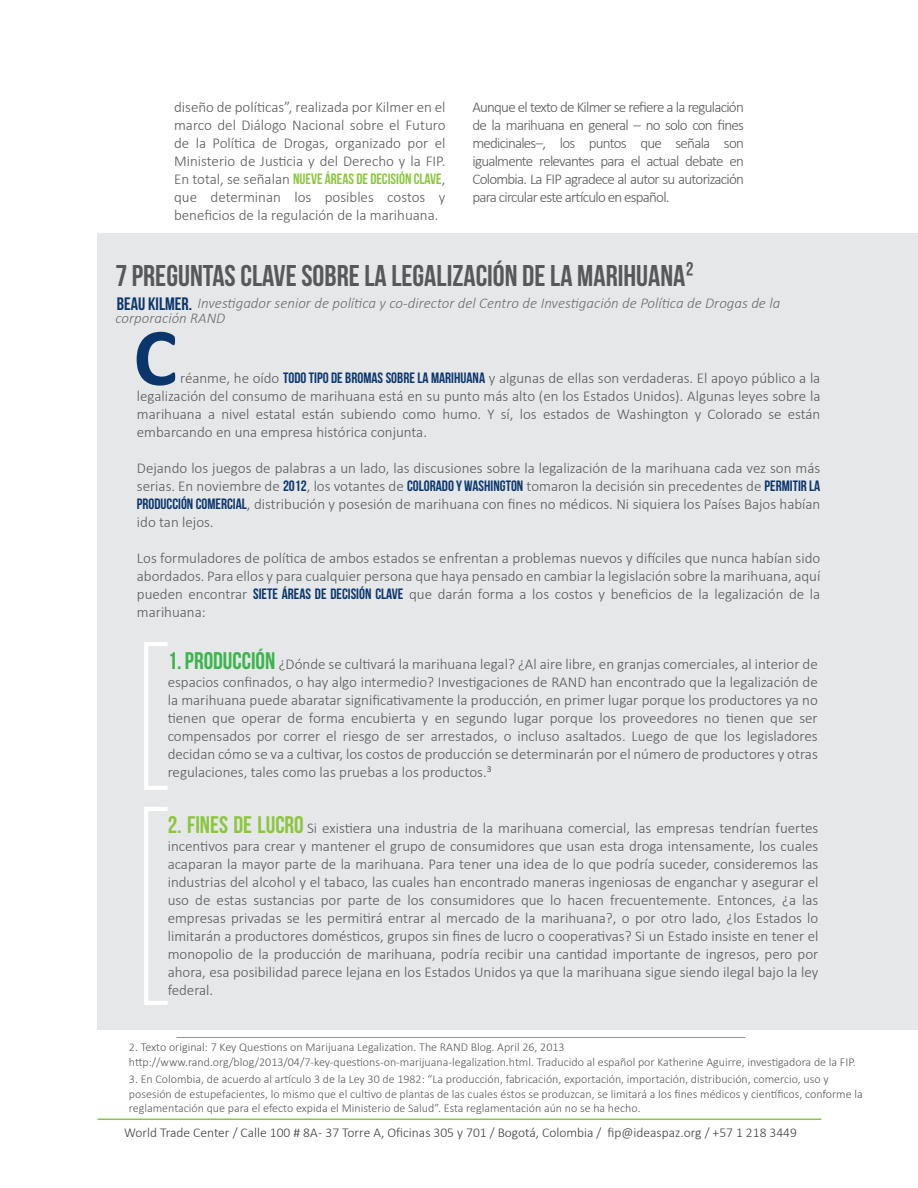
<style>
.page{position:relative;width:918px;height:1188px;background:#fff}
.page>*{position:absolute;margin:0;border:0;box-sizing:border-box;transform-origin:0 0}
.t1{font:700 82.5px "Calibri";color:#0b366c}
.t2{font:30px "Bebas Neue";color:#57585a}
.t3{font:18px "Bebas Neue";color:#0b366c}
.t4{font:300 15px/18px "Calibri";color:#57585a;text-align:justify}
.t5{font:italic 300 15px/15px "Calibri";color:#6c6d70}
.t6{font:15px "Bebas Neue";color:#8bc63e}
.t7{font:300 13.5px "Calibri";color:#3e3e3f}
.t8{font:300 12px/14.4px "Calibri";color:#57585a}
.s1{font-family:"Calibri";font-weight:300;color:#57585a}
.s2{font-family:"Bebas Neue";font-weight:400;color:#0b366c}
.s3{font-family:"Bebas Neue";font-weight:400;font-size:24px;color:#3ab54a}
.s4{font-family:"Bebas Neue";font-weight:400;font-size:24px;color:#8bc63e}
</style>
<div class="page">
<div style="left:98px;top:234px;width:820px;height:796px;background:#e6e7e9"></div>
<hr style="left:98px;top:1119px;width:723px;height:1px;background:#8bc63e">
<hr style="left:176px;top:1037px;width:569px;height:1px;background:#939598">
<div style="left:144px;top:642px;width:26px;height:148px;border:4px solid #fff"></div>
<div style="left:144px;top:807px;width:26px;height:198px;border:4px solid #fff"></div>
<p class="t4" style="left:174px;top:98px;width:273px">diseño de políticas”, realizada por Kilmer en el marco del Diálogo Nacional sobre el Futuro de la Política de Drogas, organizado por el Ministerio de Justicia y del Derecho y la FIP.</p>
<p class="t6" style="left:174px;top:170px;width:273px"><span class="s1">En total, se señalan</span> NUEVE ÁREAS DE DECISIÓN CLAVE<span class="s1">,</span></p>
<p class="t4" style="left:174px;top:188px;width:273px">que determinan los posibles costos y beneficios de la regulación de la marihuana.</p>
<p class="t4" style="left:473px;top:98px;width:273px">Aunque el texto de Kilmer se refiere a la regulación de la marihuana en general – no solo con fines medicinales–, los puntos que señala son igualmente relevantes para el actual debate en Colombia. La FIP agradece al autor su autorización para circular este artículo en español.</p>
<h2 class="t2" style="left:115px;top:259px;width:580px">7 PREGUNTAS CLAVE SOBRE LA LEGALIZACIÓN DE LA MARIHUANA²</h2>
<p class="t3" style="left:117px;top:293px;width:77px">BEAU KILMER.</p>
<p class="t5" style="left:115px;top:295px;width:666px;text-indent:82px">Investigador senior de política y co-director del Centro de Investigación de Política de Drogas de la corporación RAND</p>
<h1 class="t1" style="left:133px;top:305px;width:45px">C</h1>
<p class="t4" style="left:137px;top:369px;width:685px;text-indent:43px">réanme, he oído <span class="s2">TODO TIPO DE BROMAS SOBRE LA MARIHUANA</span> y algunas de ellas son verdaderas. El apoyo público a la legalización del consumo de marihuana está en su punto más alto (en los Estados Unidos). Algunas leyes sobre la marihuana a nivel estatal están subiendo como humo. Y sí, los estados de Washington y Colorado se están embarcando en una empresa histórica conjunta.</p>
<p class="t4" style="left:137px;top:459px;width:685px">Dejando los juegos de palabras a un lado, las discusiones sobre la legalización de la marihuana cada vez son más serias. En noviembre de <span class="s2">2012</span>, los votantes de <span class="s2">COLORADO Y WASHINGTON</span> tomaron la decisión sin precedentes de <span class="s2">PERMITIR LA PRODUCCIÓN COMERCIAL</span>, distribución y posesión de marihuana con fines no médicos. Ni siquiera los Países Bajos habían ido tan lejos.</p>
<p class="t4" style="left:137px;top:549px;width:685px">Los formuladores de política de ambos estados se enfrentan a problemas nuevos y difíciles que nunca habían sido abordados. Para ellos y para cualquier persona que haya pensado en cambiar la legislación sobre la marihuana, aquí pueden encontrar <span class="s2">SIETE ÁREAS DE DECISIÓN CLAVE</span> que darán forma a los costos y beneficios de la legalización de la marihuana:</p>
<p class="t4" style="left:168px;top:655px;width:652px"><span class="s3">1. PRODUCCIÓN</span> ¿Dónde se cultivará la marihuana legal? ¿Al aire libre, en granjas comerciales, al interior de espacios confinados, o hay algo intermedio? Investigaciones de RAND han encontrado que la legalización de la marihuana puede abaratar significativamente la producción, en primer lugar porque los productores ya no tienen que operar de forma encubierta y en segundo lugar porque los proveedores no tienen que ser compensados por correr el riesgo de ser arrestados, o incluso asaltados. Luego de que los legisladores decidan cómo se va a cultivar, los costos de producción se determinarán por el número de productores y otras regulaciones, tales como las pruebas a los productos.³</p>
<p class="t4" style="left:168px;top:819px;width:652px"><span class="s4">2. FINES DE LUCRO</span> Si existiera una industria de la marihuana comercial, las empresas tendrían fuertes incentivos para crear y mantener el grupo de consumidores que usan esta droga intensamente, los cuales acaparan la mayor parte de la marihuana. Para tener una idea de lo que podría suceder, consideremos las industrias del alcohol y el tabaco, las cuales han encontrado maneras ingeniosas de enganchar y asegurar el uso de estas sustancias por parte de los consumidores que lo hacen frecuentemente. Entonces, ¿a las empresas privadas se les permitirá entrar al mercado de la marihuana?, o por otro lado, ¿los Estados lo limitarán a productores domésticos, grupos sin fines de lucro o cooperativas? Si un Estado insiste en tener el monopolio de la producción de marihuana, podría recibir una cantidad importante de ingresos, pero por ahora, esa posibilidad parece lejana en los Estados Unidos ya que la marihuana sigue siendo ilegal bajo la ley federal.</p>
<p class="t8" style="left:129px;top:1040px;width:728px">2. Texto original: 7 Key Questions on Marijuana Legalization. The RAND Blog. April 26, 2013 http://www.rand.org/blog/2013/04/7-key-questions-on-marijuana-legalization.html. Traducido al español por Katherine Aguirre, investigadora de la FIP.</p>
<p class="t8" style="left:129px;top:1072px;width:735px">3. En Colombia, de acuerdo al artículo 3 de la Ley 30 de 1982: “La producción, fabricación, exportación, importación, distribución, comercio, uso y posesión de estupefacientes, lo mismo que el cultivo de plantas de las cuales éstos se produzcan, se limitará a los fines médicos y científicos, conforme la reglamentación que para el efecto expida el Ministerio de Salud”. Esta reglamentación aún no se ha hecho.</p>
<p class="t7" style="left:124px;top:1124px;width:674px">World Trade Center / Calle 100 # 8A - 37 Torre A, Oficinas 305 y 701 / Bogotá, Colombia / fip@ideaspaz.org / +57 1 218 3449</p>
</div>
